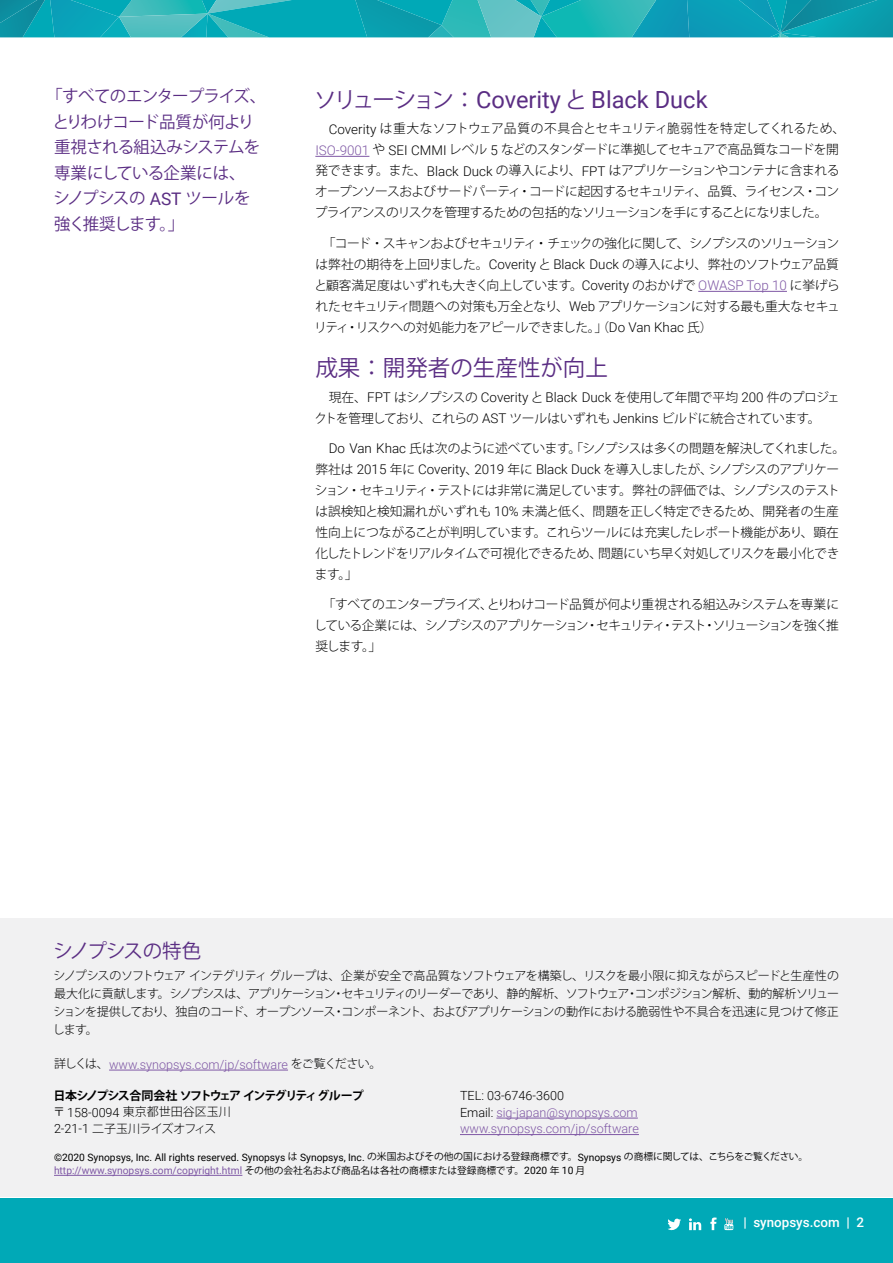
<style>
.page{position:relative;width:893px;height:1263px;background:#fff}
.page>*{position:absolute;margin:0;border:0;box-sizing:border-box;transform-origin:0 0}
.t1{font:23.7px "Roboto";color:#5a2d83}
.t2{font:22.5px "Koz Go Pro";color:#5a2d83}
.t3{font:19.5px "Koz Go Pro";letter-spacing:-.03em;color:#5a2d83}
.t4{font:16.5px/25.5px "Koz Go Pro";letter-spacing:-.04em;color:#5a2d83}
.t5{font:500 13.35px "Roboto";color:#fff}
.t6{font:300 12.75px/21px "Koz Go Pro";letter-spacing:-.04em;color:#000}
.t7{font:300 12.6px/16.5px "Roboto";color:#7f58a5}
.t8{font:300 12px/18px "Koz Go Pro";letter-spacing:-.02em;color:#000;text-align:justify}
.t9{font:700 12px/16.5px "Koz Go Pro";letter-spacing:-.09em;color:#000}
.t10{font:9.75px/13.5px "Koz Go Pro";color:#000}
.s1{font-family:"Roboto";font-size:17.4px}
.s2{font-family:"Koz Go Pro";font-size:22.5px}
.s3{font-family:"Roboto";font-size:13.35px}
.s4{font-family:"Roboto";font-size:13.35px;color:#7f58a5}
.s5{font-family:"Koz Go Pro";font-size:12px;color:#000}
.s6{font-weight:300}
.s7{font-family:"Roboto";font-weight:300;font-size:12.6px}
.s8{color:#000}
.s9{font-family:"Roboto";font-size:10.2px}
.s10{font-family:"Roboto";font-size:10.2px;color:#7f58a5}
</style>
<div class="page">
<svg style="left:0;top:0;width:893px;height:37px;background:#19aab6"></svg>
<div style="left:0;top:1198px;width:893px;height:65px;background:#00a9b7"></div>
<svg style="left:668px;top:1218px;width:13px;height:12px"></svg>
<svg style="left:710px;top:1217px;width:7px;height:13px"></svg>
<svg style="left:724px;top:1218px;width:9px;height:12px"></svg>
<svg style="left:689px;top:1218px;width:12px;height:12px"></svg>
<hr style="left:315px;top:156px;width:54px;height:1px;background:#7f58a5">
<hr style="left:698px;top:291px;width:89px;height:1px;background:#7f58a5">
<div style="left:0;top:918px;width:893px;height:279px;background:#f1f1f2"></div>
<hr style="left:109px;top:1070px;width:179px;height:1px;background:#7f58a5">
<hr style="left:496px;top:1118px;width:142px;height:1px;background:#7f58a5">
<hr style="left:460px;top:1134px;width:179px;height:1px;background:#7f58a5">
<hr style="left:54px;top:1175px;width:188px;height:1px;background:#7f58a5">
<p class="t4" style="left:53px;top:84px;width:215px;text-indent:-7px">「すべてのエンタープライズ、とりわけコード品質が何より重視される組込みシステムを専業にしている企業には、<br>シノプシスの <span class="s1">AST</span> ツールを強く推奨します。」</p>
<h1 class="t1" style="left:314px;top:83px;width:395px"><span class="s2">ソリューション：</span>Coverity <span class="s2">と</span> Black Duck</h1>
<p class="t6" style="left:315px;top:118px;width:532px;text-indent:14px"><span class="s3">Coverity</span> は重大なソフトウェア品質の不具合とセキュリティ脆弱性を特定してくれるため、<span class="s4">ISO-9001</span> や <span class="s3">SEI CMMI</span> レベル <span class="s3">5</span> などのスタンダードに準拠してセキュアで高品質なコードを開発できます。また、<span class="s3">Black Duck</span> の導入により、<span class="s3">FPT</span> はアプリケーションやコンテナに含まれるオープンソースおよびサードパーティ・コードに起因するセキュリティ、品質、ライセンス・コンプライアンスのリスクを管理するための包括的なソリューションを手にすることになりました。</p>
<p class="t6" style="left:314px;top:232px;width:527px;text-align:justify;text-indent:9px">「コード・スキャンおよびセキュリティ・チェックの強化に関して、シノプシスのソリューションは弊社の期待を上回りました。<span class="s3">Coverity</span> と <span class="s3">Black Duck</span> の導入により、弊社のソフトウェア品質と顧客満足度はいずれも大きく向上しています。<span class="s3">Coverity</span> のおかげで <span class="s4">OWASP Top 10</span> に挙げられたセキュリティ問題への対策も万全となり、<span class="s3">Web</span> アプリケーションに対する最も重大なセキュリティ・リスクへの対処能力をアピールできました。」（<span class="s3">Do Van Khac</span> 氏）</p>
<h2 class="t2" style="left:315px;top:353px;width:294px">成果：開発者の生産性が向上</h2>
<p class="t6" style="left:314px;top:387px;width:527px;text-indent:14px">現在、<span class="s3">FPT</span> はシノプシスの <span class="s3">Coverity</span> と <span class="s3">Black Duck</span> を使用して年間で平均 <span class="s3">200</span> 件のプロジェクトを管理しており、これらの <span class="s3">AST</span> ツールはいずれも <span class="s3">Jenkins</span> ビルドに統合されています。</p>
<p class="t6" style="left:315px;top:438px;width:532px;text-indent:14px"><span class="s3">Do Van Khac</span> 氏は次のように述べています。「シノプシスは多くの問題を解決してくれました。弊社は <span class="s3">2015</span> 年に <span class="s3">Coverity</span>、<span class="s3">2019</span> 年に <span class="s3">Black Duck</span> を導入しましたが、シノプシスのアプリケーション・セキュリティ・テストには非常に満足しています。弊社の評価では、シノプシスのテストは誤検知と検知漏れがいずれも <span class="s3">10%</span> 未満と低く、問題を正しく特定できるため、開発者の生産性向上につながることが判明しています。これらツールには充実したレポート機能があり、顕在化したトレンドをリアルタイムで可視化できるため、問題にいち早く対処してリスクを最小化できます。」</p>
<p class="t6" style="left:314px;top:594px;width:526px;text-align:justify;text-indent:9px">「すべてのエンタープライズ、とりわけコード品質が何より重視される組込みシステムを専業にしている企業には、シノプシスのアプリケーション・セキュリティ・テスト・ソリューションを強く推奨します。」</p>
<h3 class="t3" style="left:53px;top:938px;width:149px">シノプシスの特色</h3>
<p class="t8" style="left:53px;top:966px;width:788px">シノプシスのソフトウェアインテグリティグループは、企業が安全で高品質なソフトウェアを構築し、リスクを最小限に抑えながらスピードと生産性の最大化に貢献します。シノプシスは、アプリケーション・セキュリティのリーダーであり、静的解析、ソフトウェア・コンポジション解析、動的解析ソリューションを提供しており、独自のコード、オープンソース・コンポーネント、およびアプリケーションの動作における脆弱性や不具合を迅速に見つけて修正します。</p>
<p class="t7" style="left:54px;top:1055px;width:329px"><span class="s5">詳しくは、</span>www.synopsys.com/jp/software <span class="s5">をご覧ください。</span></p>
<p class="t9" style="left:53px;top:1088px;width:312px">日本シノプシス合同会社ソフトウェアインテグリティグループ<span class="s6">〒</span> <span class="s7">158-0094</span> <span class="s6">東京都世田谷区玉川<br></span><span class="s7">2-21-1</span> <span class="s6">二子玉川ライズオフィス</span></p>
<p class="t7" style="left:460px;top:1087px;width:180px"><span class="s8">TEL: 03-6746-3600<br>Email:</span> sig-japan@synopsys.com www.synopsys.com/jp/software</p>
<p class="t10" style="left:54px;top:1150px;width:756px"><span class="s9">©2020 Synopsys, Inc. All rights reserved. Synopsys</span> は <span class="s9">Synopsys, Inc.</span> の米国およびその他の国における登録商標です。<span class="s9">Synopsys</span> の商標に関しては、こちらをご覧ください。<span class="s10">http://www.synopsys.com/copyright.html</span> その他の会社名および商品名は各社の商標または登録商標です。<span class="s9">2020</span> 年 <span class="s9">10</span> 月</p>
<p class="t5" style="left:743px;top:1213px;width:122px">| synopsys.com | 2</p>
</div>
